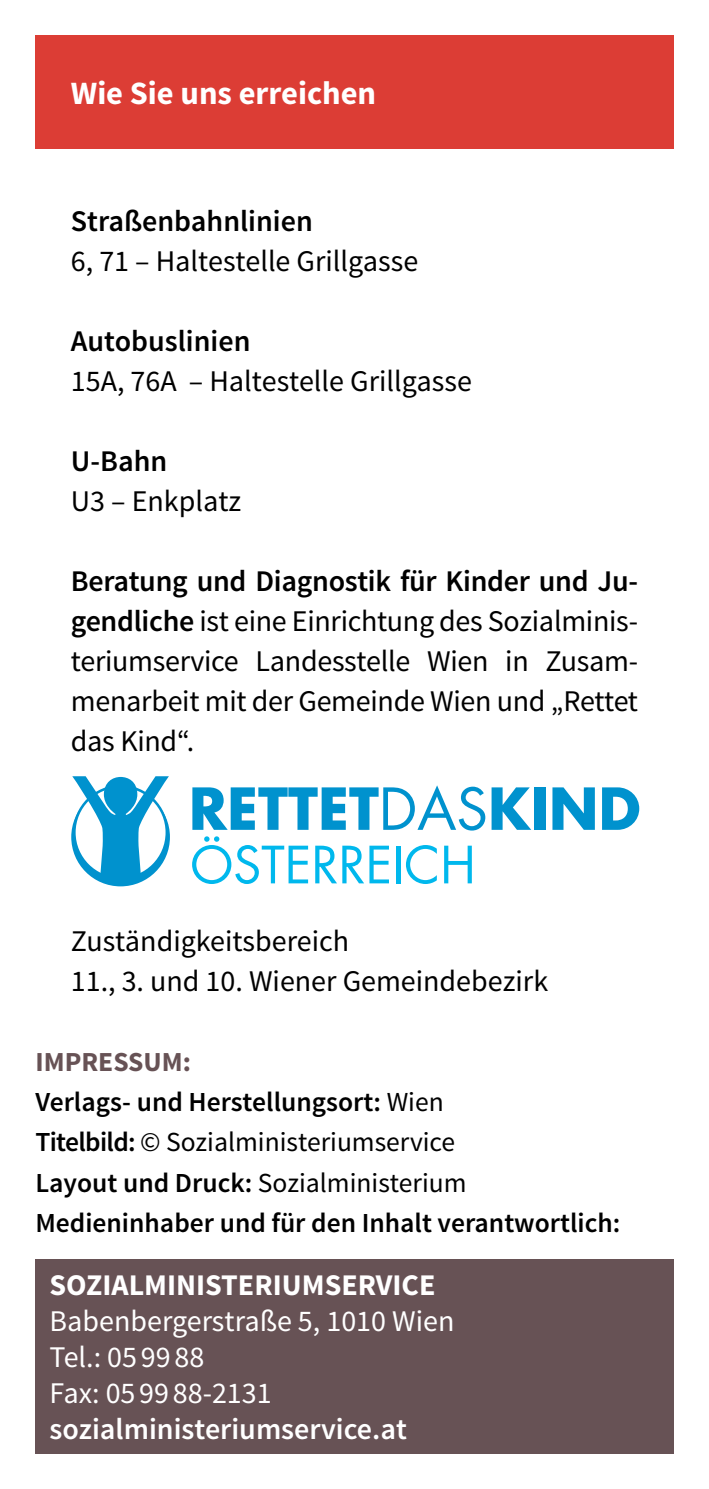
<style>
.page{position:relative;width:709px;height:1489px;background:#fff}
.page>*{position:absolute;margin:0;border:0;box-sizing:border-box;transform-origin:0 0}
.Kopfzeile_bei_100{font:700 32.5px "Source Sans Pro";color:#fff}
.Fließtext{font:30px/40px "Source Sans Pro";color:#000;text-align:justify}
.t1{font:30px "Source Sans Pro";color:#fff}
.Fließtext_oA{font:600 30px "Source Sans Pro";color:#000}
.t2{font:600 30px "Source Sans Pro";color:#fff}
.t3{font:700 30px "Source Sans Pro";color:#fff}
.Fließtext_oA-2{font:30px "Source Sans Pro";color:#000}
.Fließtext_Impressum{font:600 27.5px "Source Sans Pro";color:#000}
.Fließtext_Impressum-2{font:27.5px "Source Sans Pro";color:#000}
.Impressum{font:700 27.5px "Source Sans Pro";color:#675255}
.s1{font-weight:600}
.s2{font-weight:400}
</style>
<div class="page">
<div style="left:35px;top:35px;width:638px;height:114px;background:#dc3d35"></div>
<svg style="left:192px;top:785px;width:293px;height:45px"></svg>
<svg style="left:491px;top:787px;width:40px;height:42px"></svg>
<div style="left:534px;top:787px;width:11px;height:42px;background:#0092ce"></div>
<svg style="left:552px;top:787px;width:43px;height:42px"></svg>
<svg style="left:602px;top:787px;width:37px;height:42px"></svg>
<svg style="left:192px;top:836px;width:116px;height:48px"></svg>
<svg style="left:315px;top:845px;width:74px;height:38px"></svg>
<hr style="left:396px;top:845px;width:4px;height:38px;background:#00b8ed">
<svg style="left:406px;top:845px;width:31px;height:39px"></svg>
<svg style="left:444px;top:845px;width:28px;height:38px"></svg>
<svg style="left:71px;top:776px;width:99px;height:110px"></svg>
<div style="left:35px;top:1258px;width:638px;height:195px;background:#675255"></div>
<h1 class="Kopfzeile_bei_100" style="left:71px;top:73px;width:307px">Wie Sie uns erreichen</h1>
<p class="Fließtext_oA" style="left:71px;top:202px;width:243px">Straßenbahnlinien</p>
<p class="Fließtext" style="left:71px;top:241px;width:349px">6, 71 – Haltestelle Grillgasse</p>
<p class="Fließtext_oA" style="left:71px;top:322px;width:181px">Autobuslinien</p>
<p class="Fließtext" style="left:71px;top:361px;width:402px">15A, 76A – Haltestelle Grillgasse</p>
<p class="Fließtext_oA" style="left:71px;top:442px;width:98px">U-Bahn</p>
<p class="Fließtext" style="left:71px;top:481px;width:172px">U3 – Enkplatz</p>
<p class="Fließtext" style="left:71px;top:561px;width:568px"><span class="s1">Beratung und Diagnostik für Kinder und Ju&shy;gendliche</span> ist eine Einrichtung des Sozialminis&shy;teriumservice Landesstelle Wien in Zusam&shy;menarbeit mit der Gemeinde Wien und „Rettet das Kind“.</p>
<p class="Fließtext_oA-2" style="left:71px;top:922px;width:280px">Zuständigkeitsbereich</p>
<p class="Fließtext" style="left:71px;top:961px;width:479px">11., 3. und 10. Wiener Gemeindebezirk</p>
<h1 class="Impressum" style="left:35px;top:1044px;width:157px">IMPRESSUM:</h1>
<p class="Fließtext_Impressum" style="left:35px;top:1084px;width:410px">Verlags- und Herstellungsort: <span class="s2">Wien</span></p>
<p class="Fließtext_Impressum-2" style="left:35px;top:1125px;width:421px"><span class="s1">Titelbild:</span> © Sozialministeriumservice</p>
<p class="Fließtext_Impressum-2" style="left:35px;top:1165px;width:433px"><span class="s1">Layout und Druck:</span> Sozialministerium</p>
<p class="Fließtext_Impressum" style="left:35px;top:1204px;width:586px">Medieninhaber und für den Inhalt verantwortlich:</p>
<p class="t3" style="left:50px;top:1265px;width:387px">SOZIALMINISTERIUMSERVICE</p>
<p class="t1" style="left:50px;top:1302px;width:406px">Babenbergerstraße 5, 1010 Wien</p>
<p class="t1" style="left:50px;top:1338px;width:156px">Tel.: 05 99 88</p>
<p class="t1" style="left:50px;top:1374px;width:223px">Fax: 05 99 88-2131</p>
<p class="t2" style="left:50px;top:1410px;width:359px">sozialministeriumservice.at</p>
</div>
